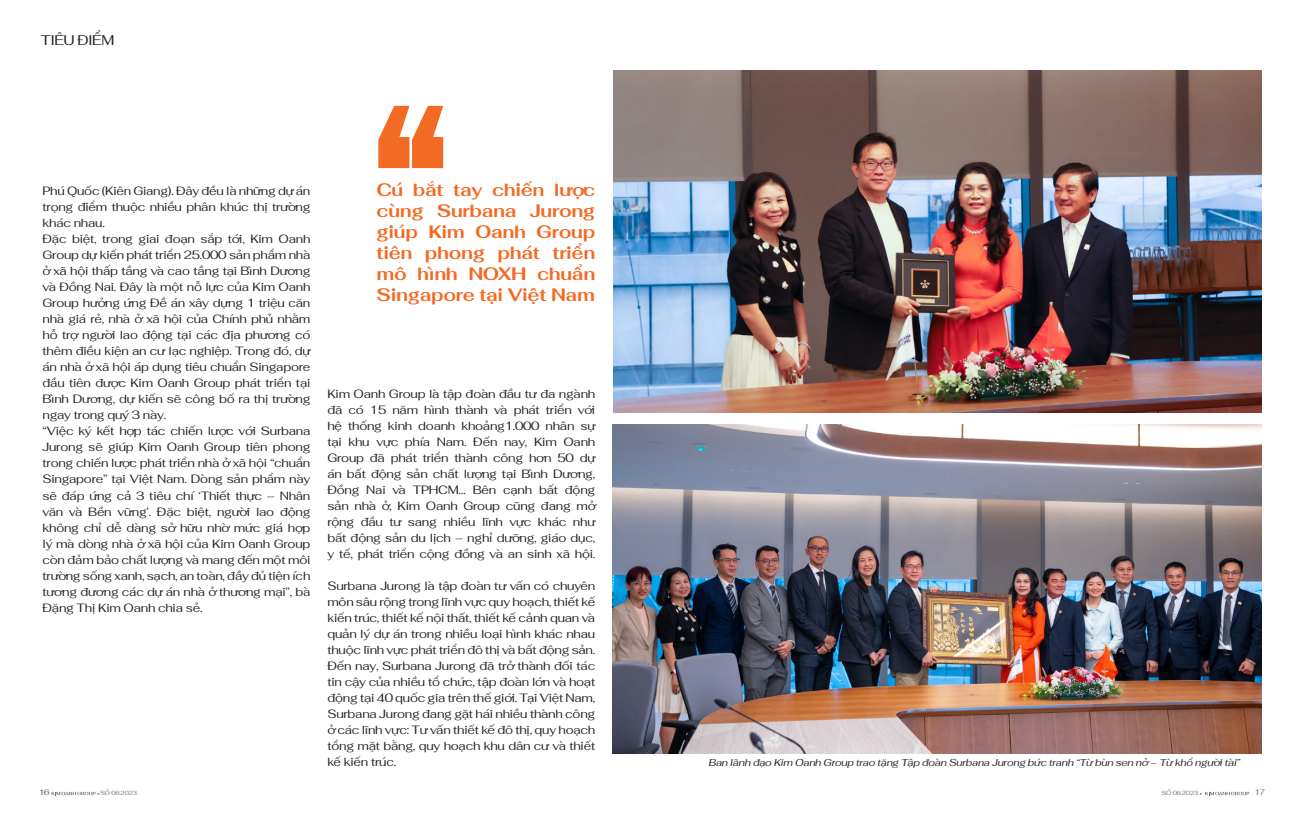
<style>
.page{position:relative;width:1304px;height:823px;background:#fff}
.page>*{position:absolute;margin:0;border:0;box-sizing:border-box;transform-origin:0 0}
.t1{font:700 18px/21px "Fahkwang";letter-spacing:-.02em;color:#f36a24;text-align:justify}
.chuyen_de{font:14px "Fahkwang";letter-spacing:-.04em;color:#231f20}
.t2{font:12px/16px "Fahkwang";letter-spacing:-.02em;color:#231f20;text-align:justify}
.t3{font:italic 10px "Fahkwang";letter-spacing:-.025em;color:#231f20}
.t4{font:500 8px "Fahkwang";color:#6c6d70}
.t5{font:8px "Fahkwang";color:#6c6d70}
.t6{font:6px "Fahkwang";letter-spacing:-.02em;color:#6c6d70}
</style>
<div class="page">
<svg style="left:378px;top:106px;width:65px;height:62px"></svg>
<img style="left:612px;top:424px;width:649px;height:329px">
<img style="left:613px;top:71px;width:648px;height:341px">
<svg style="left:51px;top:791px;width:45px;height:3px"></svg>
<svg style="left:1205px;top:791px;width:44px;height:3px"></svg>
<p class="chuyen_de" style="left:41px;top:28px;width:75px">TIÊU ĐIỂM</p>
<p class="t2" style="left:43px;top:182px;width:269px">Phú Quốc (Kiên Giang). Đây đều là những dự án trọng điểm thuộc nhiều phân khúc thị trường khác nhau.</p>
<p class="t2" style="left:43px;top:230px;width:269px">Đặc biệt, trong giai đoạn sắp tới, Kim Oanh Group dự kiến phát triển 25.000 sản phẩm nhà ở xã hội thấp tầng và cao tầng tại Bình Dương và Đồng Nai. Đây là một nỗ lực của Kim Oanh Group hưởng ứng Đề án xây dựng 1 triệu căn nhà giá rẻ, nhà ở xã hội của Chính phủ nhằm hỗ trợ người lao động tại các địa phương có thêm điều kiện an cư lạc nghiệp. Trong đó, dự án nhà ở xã hội áp dụng tiêu chuẩn Singapore đầu tiên được Kim Oanh Group phát triển tại Bình Dương, dự kiến sẽ công bố ra thị trường ngay trong quý 3 này.</p>
<p class="t2" style="left:43px;top:422px;width:269px">“Việc ký kết hợp tác chiến lược với Surbana Jurong sẽ giúp Kim Oanh Group tiên phong trong chiến lược phát triển nhà ở xã hội “chuẩn Singapore” tại Việt Nam. Dòng sản phẩm này sẽ đáp ứng cả 3 tiêu chí ‘Thiết thực – Nhân văn và Bền vững’. Đặc biệt, người lao động không chỉ dễ dàng sở hữu nhờ mức giá hợp lý mà dòng nhà ở xã hội của Kim Oanh Group còn đảm bảo chất lượng và mang đến một môi trường sống xanh, sạch, an toàn, đầy đủ tiện ích tương đương các dự án nhà ở thương mại”, bà Đặng Thị Kim Oanh chia sẻ.</p>
<p class="t1" style="left:377px;top:178px;width:220px">Cú bắt tay chiến lược cùng Surbana Jurong giúp Kim Oanh Group tiên phong phát triển mô hình NOXH chuẩn Singapore tại Việt Nam</p>
<p class="t2" style="left:327px;top:385px;width:269px">Kim Oanh Group là tập đoàn đầu tư đa ngành đã có 15 năm hình thành và phát triển với hệ thống kinh doanh khoảng1.000 nhân sự tại khu vực phía Nam. Đến nay, Kim Oanh Group đã phát triển thành công hơn 50 dự án bất động sản chất lượng tại Bình Dương, Đồng Nai và TPHCM… Bên cạnh bất động sản nhà ở, Kim Oanh Group cũng đang mở rộng đầu tư sang nhiều lĩnh vực khác như bất động sản du lịch – nghỉ dưỡng, giáo dục, y tế, phát triển cộng đồng và an sinh xã hội.</p>
<p class="t2" style="left:327px;top:577px;width:269px">Surbana Jurong là tập đoàn tư vấn có chuyên môn sâu rộng trong lĩnh vực quy hoạch, thiết kế kiến trúc, thiết kế nội thất, thiết kế cảnh quan và quản lý dự án trong nhiều loại hình khác nhau thuộc lĩnh vực phát triển đô thị và bất động sản.<br>Đến nay, Surbana Jurong đã trở thành đối tác tin cậy của nhiều tổ chức, tập đoàn lớn và hoạt động tại 40 quốc gia trên thế giới. Tại Việt Nam, Surbana Jurong đang gặt hái nhiều thành công ở các lĩnh vực: Tư vấn thiết kế đô thị, quy hoạch tổng mặt bằng, quy hoạch khu dân cư và thiết kế kiến trúc.</p>
<p class="t3" style="left:709px;top:753px;width:533px">Ban lãnh đạo Kim Oanh Group trao tặng Tập đoàn Surbana Jurong bức tranh “Từ bùn sen nở – Từ khổ người tài”</p>
<p class="t4" style="left:39px;top:784px;width:12px">16</p>
<p class="t6" style="left:97px;top:787px;width:41px">● SỐ 06.2023</p>
<p class="t6" style="left:1162px;top:787px;width:42px">SỐ 06.2023 ●</p>
<p class="t5" style="left:1254px;top:785px;width:12px">17</p>
</div>
